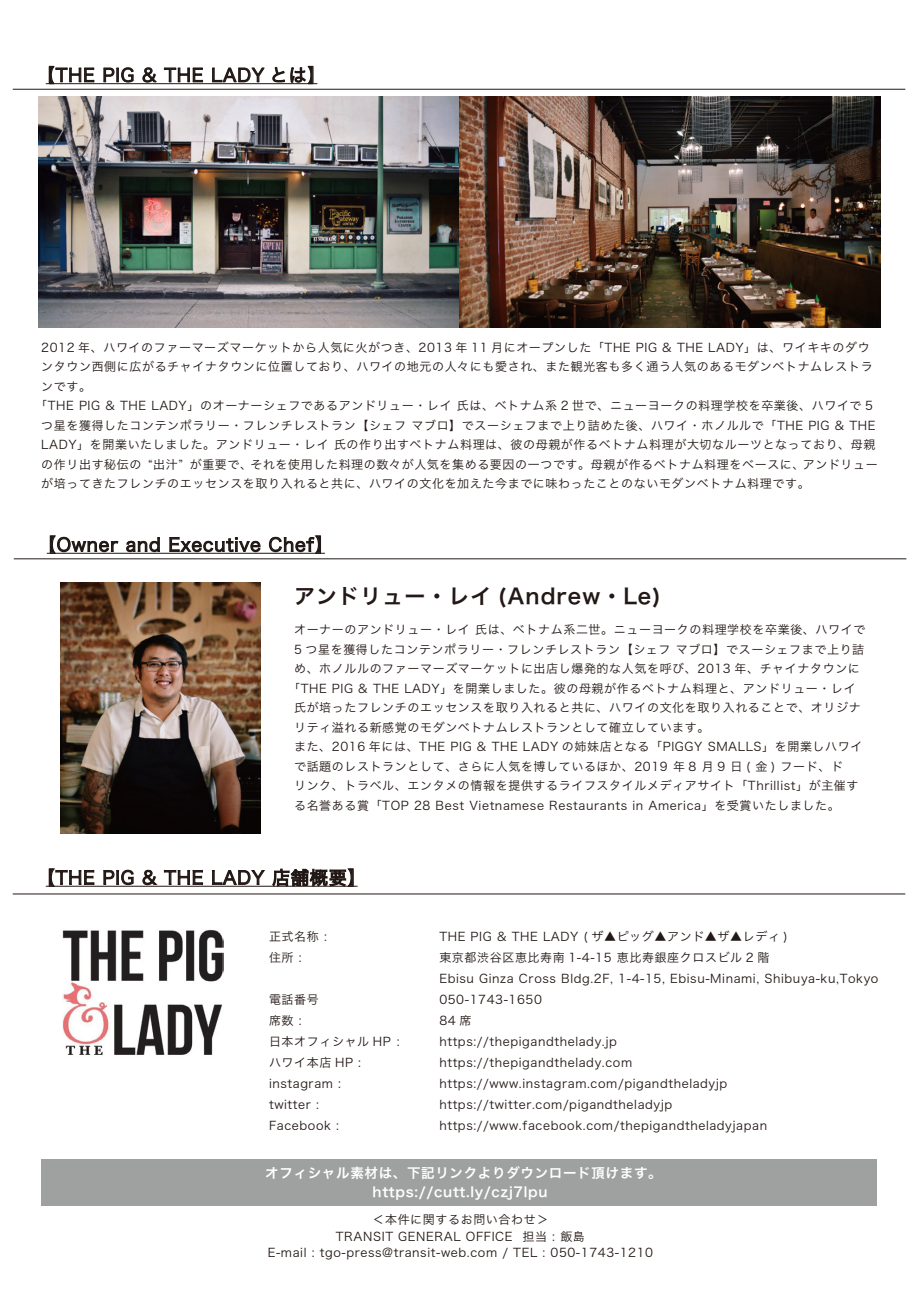
<style>
.page{position:relative;width:919px;height:1289px;background:#fff}
.page>*{position:absolute;margin:0;border:0;box-sizing:border-box;transform-origin:0 0}
.t1{font:21px "Hira Kaku Pro W6";letter-spacing:.05em;color:#221815}
.t2{font:18px "Hira Kaku Pro N W3";letter-spacing:.05em;color:#221815}
.t3{font:13.5px/19.5px "Hira Kaku Pro W6";letter-spacing:.05em;color:#fff;text-align:center}
.t4{font:12px/21px "Hira Kaku Pro W3";letter-spacing:.05em;color:#221815}
</style>
<div class="page">
<svg style="left:48px;top:868px;width:47px;height:19px"></svg>
<svg style="left:103px;top:869px;width:31px;height:16px"></svg>
<svg style="left:142px;top:869px;width:62px;height:16px"></svg>
<svg style="left:211px;top:868px;width:143px;height:19px"></svg>
<hr style="left:46px;top:885px;width:311px;height:1px;background:#221815">
<img style="left:63px;top:930px;width:161px;height:125px">
<hr style="left:14px;top:558px;width:892px;height:1px;background:#221815">
<hr style="left:13px;top:893px;width:892px;height:1px;background:#221815">
<svg style="left:49px;top:535px;width:70px;height:25px"></svg>
<svg style="left:126px;top:537px;width:34px;height:15px"></svg>
<svg style="left:168px;top:536px;width:93px;height:17px"></svg>
<svg style="left:268px;top:535px;width:53px;height:18px"></svg>
<hr style="left:47px;top:553px;width:278px;height:1px;background:#221815">
<img style="left:60px;top:583px;width:200px;height:250px">
<hr style="left:13px;top:89px;width:892px;height:1px;background:#221815">
<svg style="left:48px;top:65px;width:47px;height:20px"></svg>
<svg style="left:103px;top:67px;width:31px;height:16px"></svg>
<svg style="left:142px;top:67px;width:62px;height:16px"></svg>
<svg style="left:211px;top:65px;width:103px;height:25px"></svg>
<hr style="left:46px;top:83px;width:271px;height:1px;background:#221815">
<div style="left:41px;top:1159px;width:835px;height:46px;background:#9fa0a0"></div>
<img style="left:39px;top:96px;width:841px;height:231px">
<h2 class="t2" style="left:37px;top:59px;width:290px">【THE PIG &amp; THE LADY とは】</h2>
<p class="t4" style="left:41px;top:336px;width:830px">2012 年、ハワイのファーマーズマーケットから人気に火がつき、2013 年 11 月にオープンした「THE PIG &amp; THE LADY」は、ワイキキのダウ</p>
<p class="t4" style="left:41px;top:355px;width:832px">ンタウン西側に広がるチャイナタウンに位置しており、ハワイの地元の人々にも愛され、また観光客も多く通う人気のあるモダンベトナムレストラ</p>
<p class="t4" style="left:41px;top:375px;width:51px">ンです。</p>
<p class="t4" style="left:35px;top:394px;width:839px">「THE PIG &amp; THE LADY」のオーナーシェフであるアンドリュー・レイ 氏は、ベトナム系 2 世で、ニューヨークの料理学校を卒業後、ハワイで 5</p>
<p class="t4" style="left:41px;top:414px;width:835px">つ星を獲得したコンテンポラリー・フレンチレストラン【シェフ マブロ】でスーシェフまで上り詰めた後、ハワイ・ホノルルで「THE PIG &amp; THE</p>
<p class="t4" style="left:41px;top:433px;width:835px">LADY」を開業いたしました。アンドリュー・レイ 氏の作り出すベトナム料理は、彼の母親が作るベトナム料理が大切なルーツとなっており、母親</p>
<p class="t4" style="left:41px;top:453px;width:838px">の作リ出す秘伝の “出汁” が重要で、それを使用した料理の数々が人気を集める要因の一つです。母親が作るベトナム料理をベースに、アンドリュー</p>
<p class="t4" style="left:41px;top:472px;width:769px">が培ってきたフレンチのエッセンスを取り入れると共に、ハワイの文化を加えた今までに味わったことのないモダンベトナム料理です。</p>
<h2 class="t2" style="left:38px;top:528px;width:297px">【Owner and Executive Chef】</h2>
<h1 class="t1" style="left:294px;top:577px;width:368px">アンドリュー・レイ (Andrew・Le)</h1>
<p class="t4" style="left:294px;top:618px;width:572px">オーナーのアンドリュー・レイ 氏は、ベトナム系二世。ニューヨークの料理学校を卒業後、ハワイで</p>
<p class="t4" style="left:294px;top:637px;width:571px">5 つ星を獲得したコンテンポラリー・フレンチレストラン【シェフ マブロ】でスーシェフまで上り詰</p>
<p class="t4" style="left:294px;top:657px;width:567px">め、ホノルルのファーマーズマーケットに出店し爆発的な人気を呼び、2013 年、チャイナタウンに</p>
<p class="t4" style="left:288px;top:676px;width:569px">「THE PIG &amp; THE LADY」を開業しました。彼の母親が作るベトナム料理と、アンドリュー・レイ</p>
<p class="t4" style="left:294px;top:696px;width:568px">氏が培ったフレンチのエッセンスを取り入れると共に、ハワイの文化を取り入れることで、オリジナ</p>
<p class="t4" style="left:294px;top:715px;width:417px">リティ溢れる新感覚のモダンベトナムレストランとして確立しています。</p>
<p class="t4" style="left:294px;top:735px;width:570px">また、2016 年には、THE PIG &amp; THE LADY の姉妹店となる「PIGGY SMALLS」を開業しハワイ</p>
<p class="t4" style="left:294px;top:754px;width:550px">で話題のレストランとして、さらに人気を博しているほか、2019 年 8 月 9 日 ( 金 ) フード、ド</p>
<p class="t4" style="left:294px;top:774px;width:566px">リンク、トラベル、エンタメの情報を提供するライフスタイルメディアサイト「Thrillist」が主催す</p>
<p class="t4" style="left:294px;top:793px;width:547px">る名誉ある賞「TOP 28 Best Vietnamese Restaurants in America」を受賞いたしました。</p>
<h2 class="t2" style="left:37px;top:861px;width:330px">【THE PIG &amp; THE LADY 店舗概要】</h2>
<p class="t4" style="left:269px;top:924px;width:59px">正式名称 :住所 :</p>
<p class="t4" style="left:269px;top:987px;width:132px">電話番号<br>席数 :<br>日本オフィシャル HP :ハワイ本店 HP : instagram :<br>twitter :<br>Facebook :</p>
<p class="t4" style="left:439px;top:924px;width:440px">THE PIG &amp; THE LADY ( ザ▲ピッグ▲アンド▲ザ▲レディ )<br>東京都渋谷区恵比寿南 1-4-15 恵比寿銀座クロスビル 2 階<br>Ebisu Ginza Cross Bldg.2F, 1-4-15, Ebisu-Minami, Shibuya-ku,Tokyo 050-1743-1650<br>84 席<br>https://thepigandthelady.jp<br>https://thepigandthelady.com https://www.instagram.com/pigandtheladyjp https://twitter.com/pigandtheladyjp https://www.facebook.com/thepigandtheladyjapan</p>
<p class="t3" style="left:265px;top:1162px;width:398px">オフィシャル素材は、下記リンクよりダウンロード頂けます。https://cutt.ly/czj7lpu</p>
<p class="t4" style="left:268px;top:1210px;width:387px;line-height:16.5px;text-align:center">＜本件に関するお問い合わせ＞<br>TRANSIT GENERAL OFFICE 担当 : 飯島<br>E-mail : tgo-press@transit-web.com / TEL : 050-1743-1210</p>
</div>
